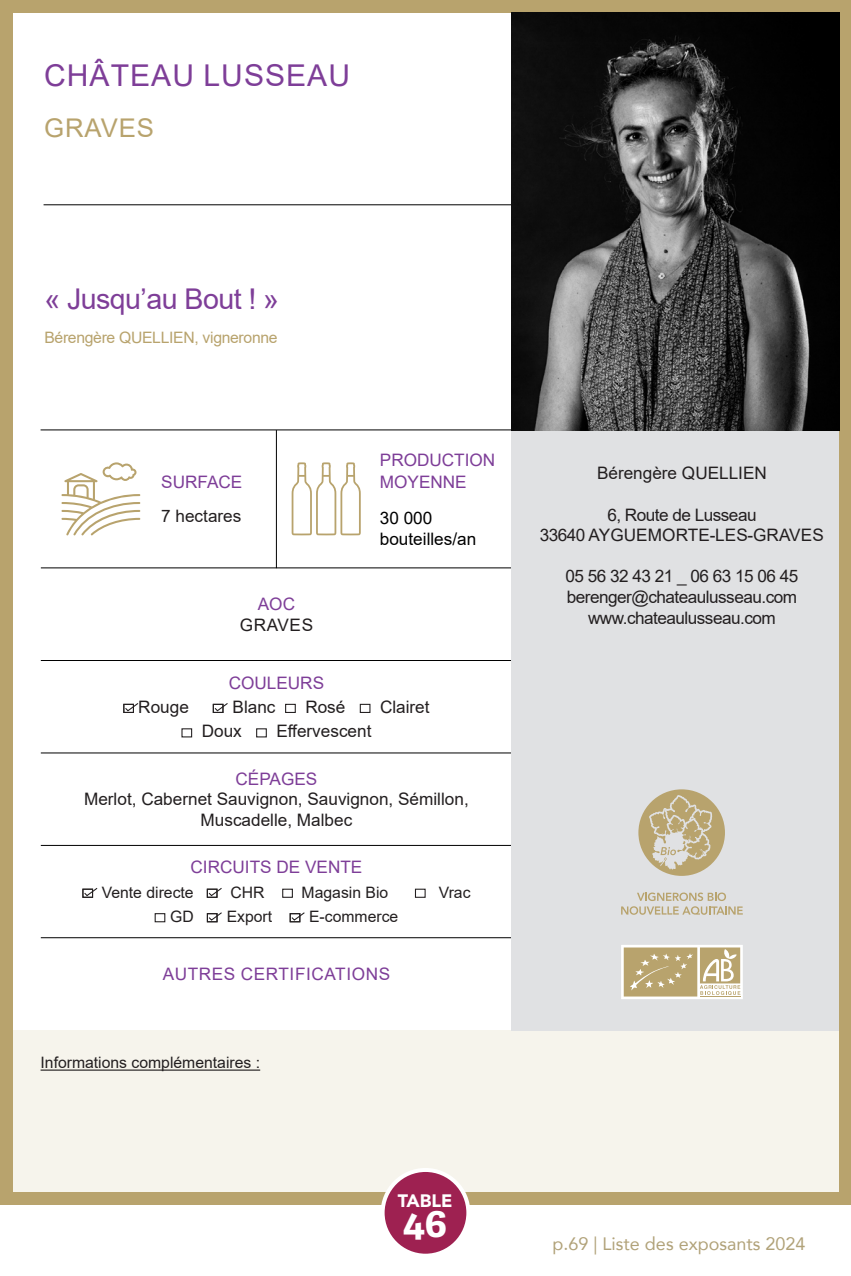
<style>
.page{position:relative;width:851px;height:1276px;background:#fff}
.page>*{position:absolute;margin:0;border:0;box-sizing:border-box;transform-origin:0 0}
.numero_table{font:700 39.9px "Adelle";color:#fff}
.t1{font:30px "Arial";letter-spacing:.035em;color:#7e3e98}
.t2{font:28.5px "Arial";letter-spacing:-.02em;color:#7e3e98}
.t3{font:25.8px "Arial";letter-spacing:.035em;color:#b8a36d}
.t4{font:18px "Avenir";color:#b1a279}
.AOP{font:italic 18px "Avenir";color:#a29161}
.t5{font:900 18px "Avenir";color:#fff}
.t6{font:17.1px/20.7px "Arial";color:#231f20}
.t7{font:17.1px/20.7px "Arial";letter-spacing:-.03em;color:#231f20;text-align:center}
.t8{font:17.1px/22.2px "Arial";color:#7e3e98}
.t9{font:17.1px "Arial";letter-spacing:.035em;color:#7e3e98}
.t10{font:17.1px/20.7px "Arial";color:#000}
.t11{font:17.1px/20.7px "Arial";letter-spacing:.035em;color:#231f20;text-align:center}
.t12{font:15.6px "Arial";color:#231f20}
.t13{font:15.6px "Arial";letter-spacing:-.02em;color:#b8a36d}
.s1{color:#7e3e98}
</style>
<div class="page">
<hr style="left:41px;top:429px;width:805px;height:1px;background:#000">
<div style="left:82px;top:888px;width:11px;height:10px;border:1px solid #231f20"></div>
<svg style="left:83px;top:888px;width:15px;height:9px"></svg>
<div style="left:207px;top:888px;width:10px;height:10px;border:1px solid #231f20"></div>
<svg style="left:207px;top:888px;width:15px;height:9px"></svg>
<div style="left:282px;top:888px;width:11px;height:10px;border:1px solid #231f20"></div>
<div style="left:415px;top:888px;width:10px;height:10px;border:1px solid #231f20"></div>
<div style="left:155px;top:913px;width:10px;height:9px;border:1px solid #231f20"></div>
<div style="left:207px;top:913px;width:10px;height:9px;border:1px solid #231f20"></div>
<svg style="left:207px;top:912px;width:15px;height:9px"></svg>
<div style="left:289px;top:913px;width:11px;height:9px;border:1px solid #231f20"></div>
<svg style="left:290px;top:912px;width:15px;height:9px"></svg>
<div style="left:123px;top:704px;width:11px;height:9px;border:1px solid #231f20"></div>
<svg style="left:124px;top:703px;width:15px;height:9px"></svg>
<div style="left:213px;top:704px;width:10px;height:9px;border:1px solid #231f20"></div>
<svg style="left:213px;top:703px;width:15px;height:9px"></svg>
<div style="left:285px;top:704px;width:11px;height:9px;border:1px solid #231f20"></div>
<div style="left:360px;top:704px;width:10px;height:9px;border:1px solid #231f20"></div>
<div style="left:181px;top:728px;width:11px;height:9px;border:1px solid #231f20"></div>
<div style="left:256px;top:728px;width:11px;height:9px;border:1px solid #231f20"></div>
<hr style="left:276px;top:430px;width:1px;height:138px;background:#000">
<div style="left:0;top:1030px;width:850px;height:174px;background:#f6f4ec"></div>
<hr style="left:41px;top:567px;width:805px;height:1px;background:#000">
<hr style="left:41px;top:752px;width:805px;height:1px;background:#000">
<hr style="left:41px;top:845px;width:805px;height:1px;background:#000">
<hr style="left:41px;top:937px;width:805px;height:1px;background:#000">
<hr style="left:41px;top:660px;width:477px;height:1px;background:#000">
<hr style="left:44px;top:204px;width:471px;height:1px;background:#000">
<div style="left:512px;top:430px;width:338px;height:600px;background:#e0e1e3"></div>
<div style="left:0;top:0;width:12px;height:1204px;background:#b8a36d"></div>
<div style="left:839px;top:0;width:11px;height:1204px;background:#b8a36d"></div>
<div style="left:0;top:1192px;width:850px;height:12px;background:#b8a36d"></div>
<div style="left:0;top:0;width:850px;height:12px;background:#b8a36d"></div>
<svg style="left:61px;top:462px;width:79px;height:73px"></svg>
<svg style="left:291px;top:462px;width:70px;height:73px"></svg>
<svg style="left:638px;top:789px;width:86px;height:87px"></svg>
<svg style="left:621px;top:892px;width:121px;height:23px"></svg>
<svg style="left:621px;top:945px;width:121px;height:54px"></svg>
<div style="left:623px;top:947px;width:74px;height:49px;background:#b8a36d"></div>
<svg style="left:630px;top:953px;width:63px;height:37px"></svg>
<hr style="left:699px;top:995px;width:41px;height:1px;background:#b8a36d">
<div style="left:699px;top:947px;width:41px;height:36px;background:#b8a36d"></div>
<svg style="left:699px;top:949px;width:41px;height:46px"></svg>
<hr style="left:41px;top:1069px;width:219px;height:1px;background:#231f20">
<img style="left:512px;top:13px;width:327px;height:417px">
<div style="left:382px;top:1170px;width:86px;height:85px;background:#9e2151;border-radius:50%"></div>
<div style="left:380px;top:1168px;width:90px;height:89px;border:4px solid #fff;border-radius:50%"></div>
<p class="t1" style="left:44px;top:55px;width:307px">CHÂTEAU LUSSEAU</p>
<p class="t3" style="left:44px;top:110px;width:111px">GRAVES</p>
<p class="AOP" style="left:108px;top:128px;width:70px">GRAVES</p>
<p class="t2" style="left:44px;top:279px;width:236px">« Jusqu’au Bout ! »</p>
<p class="t13" style="left:44px;top:327px;width:235px">Bérengère QUELLIEN, vigneronne</p>
<p class="t6" style="left:161px;top:465px;width:83px;line-height:34.2px"><span class="s1">SURFACE<br></span>7 hectares</p>
<p class="t11" style="left:240px;top:593px;width:75px"><span class="s1">AOC<br></span>GRAVES</p>
<p class="t8" style="left:229px;top:671px;width:97px">COULEURS</p>
<p class="t8" style="left:380px;top:448px;width:117px">PRODUCTION<br>MOYENNE</p>
<p class="t10" style="left:380px;top:507px;width:98px">30 000 bouteilles/an</p>
<p class="t6" style="left:138px;top:696px;width:52px">Rouge</p>
<p class="t6" style="left:232px;top:696px;width:44px">Blanc</p>
<p class="t6" style="left:305px;top:696px;width:42px">Rosé</p>
<p class="t6" style="left:380px;top:696px;width:51px">Clairet</p>
<p class="t6" style="left:202px;top:721px;width:42px">Doux</p>
<p class="t6" style="left:276px;top:721px;width:97px">Effervescent</p>
<p class="t6" style="left:84px;top:768px;width:386px;text-align:center"><span class="s1">CÉPAGES<br></span>Merlot, Cabernet Sauvignon, Sauvignon, Sémillon,<br>Muscadelle, Malbec</p>
<p class="t8" style="left:190px;top:856px;width:173px">CIRCUITS DE VENTE</p>
<p class="t12" style="left:102px;top:881px;width:93px">Vente directe</p>
<p class="t12" style="left:230px;top:881px;width:36px">CHR</p>
<p class="t12" style="left:301px;top:881px;width:88px">Magasin Bio</p>
<p class="t12" style="left:438px;top:881px;width:33px">Vrac</p>
<p class="t12" style="left:170px;top:906px;width:25px">GD</p>
<p class="t12" style="left:227px;top:906px;width:47px">Export</p>
<p class="t12" style="left:309px;top:906px;width:91px">E-commerce</p>
<p class="t9" style="left:163px;top:962px;width:229px">AUTRES CERTIFICATIONS</p>
<p class="t12" style="left:41px;top:1052px;width:221px">Informations complémentaires :</p>
<p class="t6" style="left:597px;top:463px;width:171px">Bérengère QUELLIEN</p>
<p class="t7" style="left:539px;top:504px;width:285px">6, Route de Lusseau<br>33640 AYGUEMORTE-LES-GRAVES</p>
<p class="t7" style="left:565px;top:566px;width:234px">05 56 32 43 21 _ 06 63 15 06 45 berenger@chateaulusseau.com www.chateaulusseau.com</p>
<p class="t5" style="left:397px;top:1185px;width:56px">TABLE</p>
<p class="numero_table" style="left:403px;top:1197px;width:46px">46</p>
<p class="t4" style="left:552px;top:1229px;width:254px">p.69 | Liste des exposants 2024</p>
</div>
